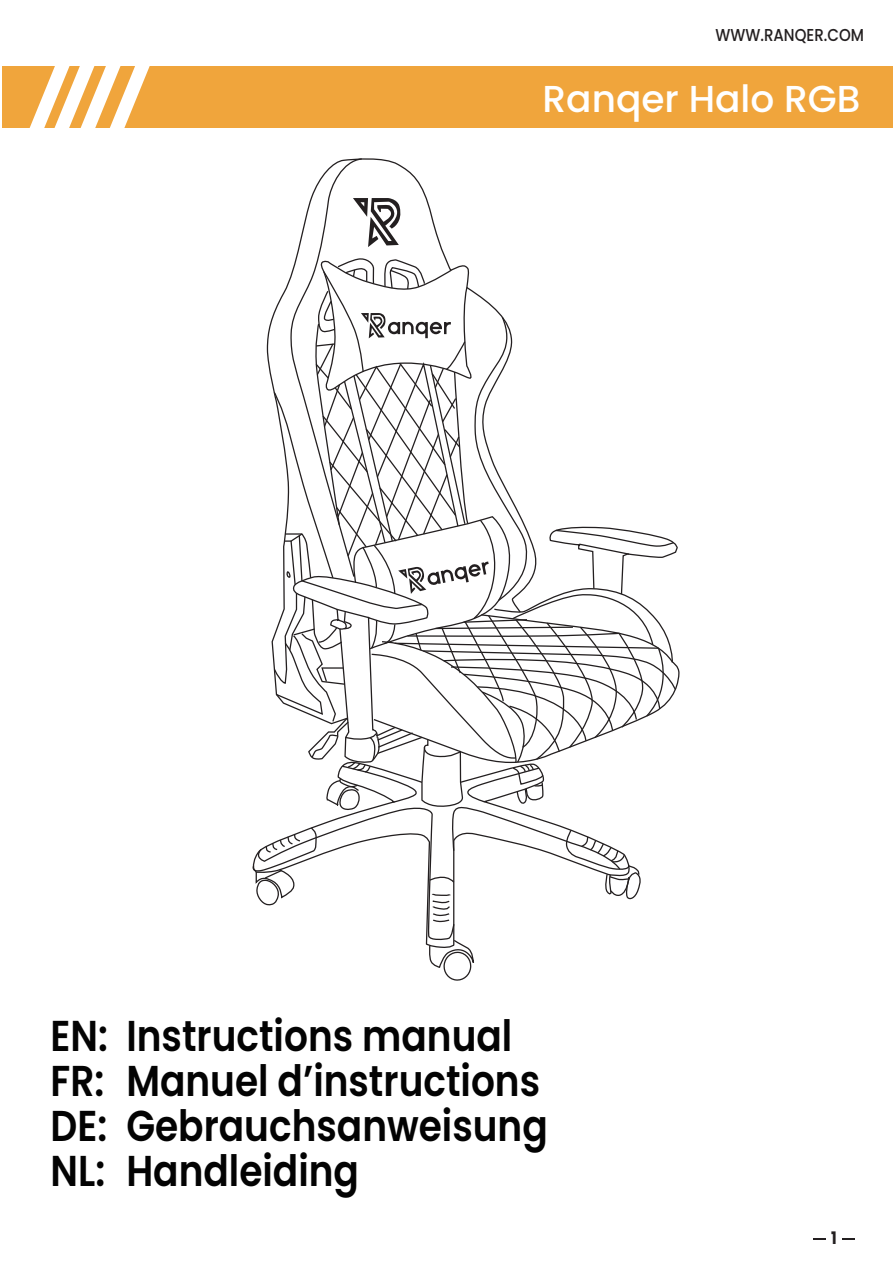
<style>
.page{position:relative;width:893px;height:1263px;background:#fff}
.page>*{position:absolute;margin:0;border:0;box-sizing:border-box;transform-origin:0 0}
.t1{font:600 43.2px/45px "Poppins";color:#030303;scale:.87 1}
.t2{font:500 37.5px "Poppins";color:#fff}
.t3{font:500 17.25px "Poppins";color:#231f20;scale:.87 1}
.t4{font:700 17.25px "Poppins";color:#231f20;scale:.87 1}
</style>
<div class="page">
<div style="left:2px;top:67px;width:891px;height:61px;background:#f0a53c"></div>
<svg style="left:23px;top:66px;width:132px;height:62px"></svg>
<svg style="left:842px;top:1238px;width:13px;height:1px"></svg>
<svg style="left:813px;top:1238px;width:13px;height:1px"></svg>
<svg style="left:252px;top:158px;width:427px;height:823px"></svg>
<p class="t3" style="left:715px;top:24px;width:172px">WWW.RANQER.COM</p>
<p class="t2" style="left:543px;top:77px;width:319px">Ranqer Halo RGB</p>
<p class="t1" style="left:51px;top:1014px;width:573px">EN: Instructions manual<br>FR:<br>DE: Gebrauchsanweisung<br>NL:</p>
<p class="t1" style="left:126px;top:1036px;width:477px;line-height:90px">Manuel d’instructions<br>Handleiding</p>
<p class="t4" style="left:831px;top:1228px;width:8px">1</p>
</div>
